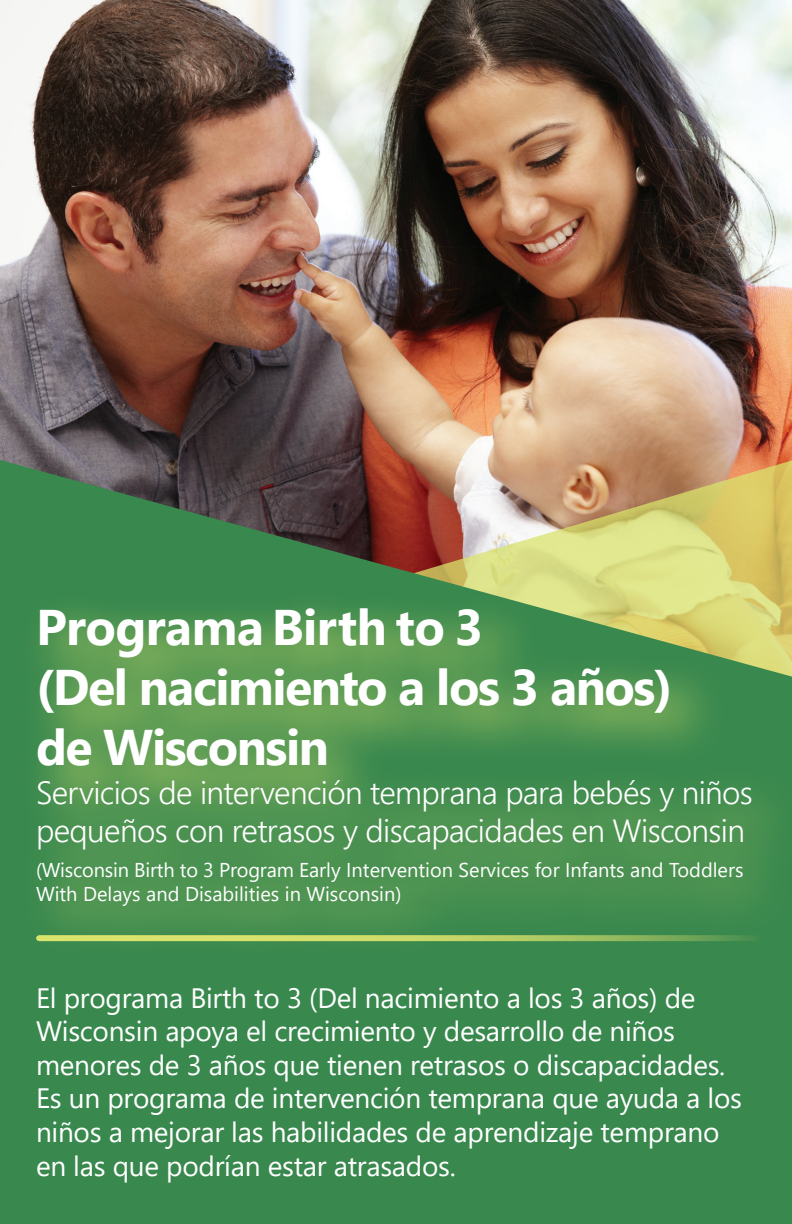
<style>
.page{position:relative;width:792px;height:1224px;background:#39884e}
.page>*{position:absolute;margin:0;border:0;box-sizing:border-box;transform-origin:0 0}
.t1{font:700 50px/60px "Segoe UI";letter-spacing:-.03em;color:#fff}
.t2{font:300 32px/38.4px "Segoe UI";letter-spacing:-.02em;color:#fff}
.t3{font:28px/33.6px "Segoe UI";letter-spacing:-.01em;color:#fff}
.t4{font:20px/24px "Segoe UI";color:#fff}
</style>
<div class="page">
<img style="left:0;top:0;width:792px;height:455px">
<svg style="left:0;top:455px;width:792px;height:5px;background:#967463"></svg>
<svg style="left:1px;top:460px;width:791px;height:130px"></svg>
<svg style="left:36px;top:590px;width:756px;height:352px"></svg>
<svg style="left:39px;top:935px;width:717px;height:6px;background:#b4cd64"></svg>
<h1 class="t1" style="left:36px;top:593px;width:638px">Programa Birth to 3<br>(Del nacimiento a los 3 años) de Wisconsin</h1>
<p class="t2" style="left:36px;top:770px;width:718px">Servicios de intervención temprana para bebés y niños pequeños con retrasos y discapacidades en Wisconsin</p>
<p class="t4" style="left:36px;top:856px;width:709px">(Wisconsin Birth to 3 Program Early Intervention Services for Infants and Toddlers<br>With Delays and Disabilities in Wisconsin)</p>
<p class="t3" style="left:36px;top:978px;width:708px">El programa Birth to 3 (Del nacimiento a los 3 años) de Wisconsin apoya el crecimiento y desarrollo de niños menores de 3 años que tienen retrasos o discapacidades.<br>Es un programa de intervención temprana que ayuda a los niños a mejorar las habilidades de aprendizaje temprano en las que podrían estar atrasados.</p>
</div>
